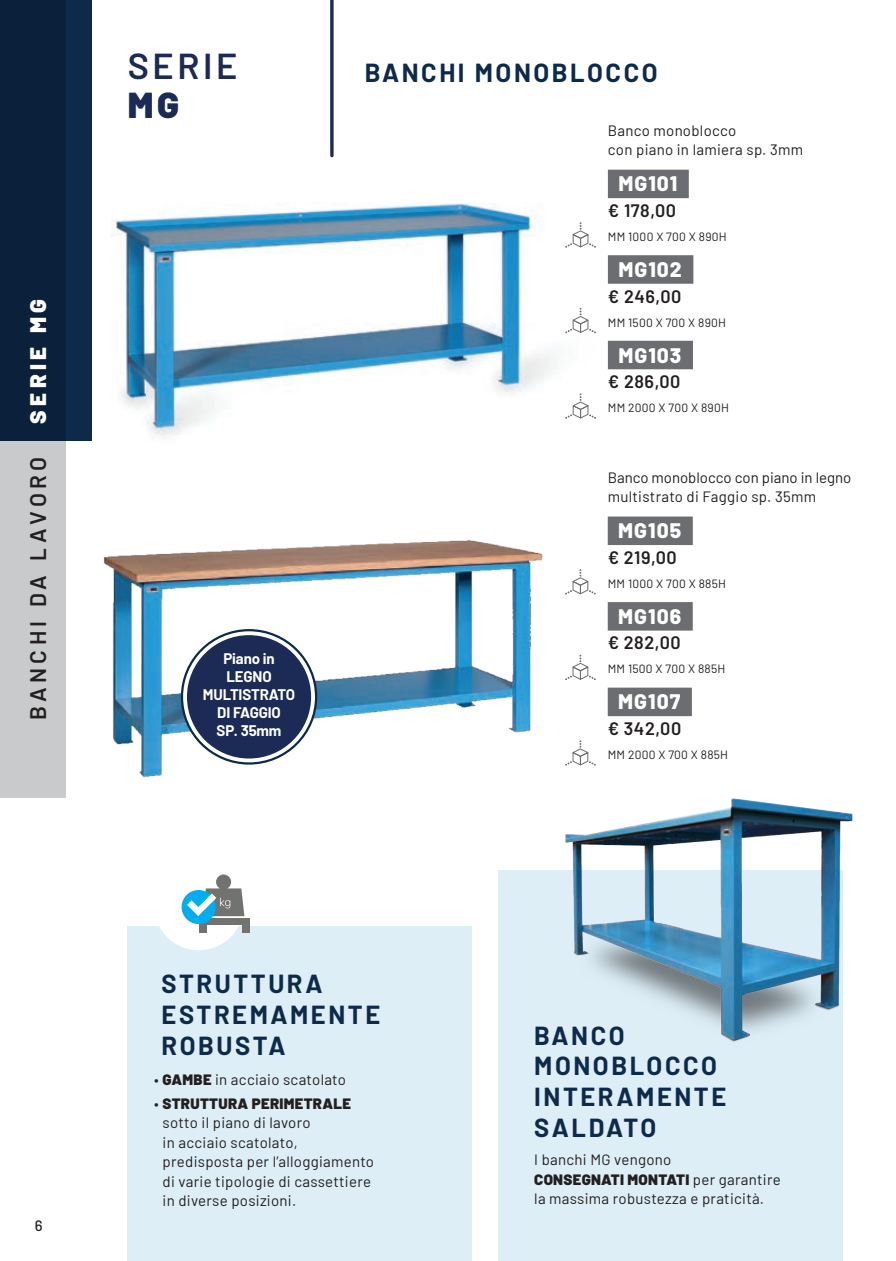
<style>
.page{position:relative;width:896px;height:1261px;background:#fff}
.page>*{position:absolute;margin:0;border:0;box-sizing:border-box;transform-origin:0 0}
.t1{font:600 36px "Barlow";letter-spacing:.1em;color:#1b2b55}
.t2{font:900 36px "Barlow";color:#1b2b55}
.t3{font:700 25.5px/30.6px "Barlow";letter-spacing:.1em;color:#0e2a4b}
.t4{font:600 22.5px "Barlow";letter-spacing:.2em;color:#231f20}
.t5{font:900 22.5px "Barlow";letter-spacing:.2em;color:#fff}
.t6{font:800 21px "Barlow";letter-spacing:.05em;color:#fff}
.t7{font:600 18px "Barlow";letter-spacing:.03em;color:#231f20}
.t8{font:15px/19.5px "Barlow";letter-spacing:.02em;color:#231f20}
.t9{font:15px/19.5px "Barlow";color:#231f20}
.t10{font:700 15px/18px "Barlow";letter-spacing:-.01em;color:#fff;text-align:center}
.t11{font:500 15px "Barlow";color:#231f20}
.t12{font:12px "Barlow";letter-spacing:.02em;color:#231f20}
.s1{font-weight:900}
</style>
<div class="page">
<div style="left:128px;top:926px;width:344px;height:334px;background:#ddeef7"></div>
<div style="left:498px;top:870px;width:344px;height:390px;background:#ddeef7"></div>
<img style="left:546px;top:798px;width:307px;height:250px">
<img style="left:103px;top:539px;width:440px;height:239px">
<div style="left:608px;top:516px;width:85px;height:29px;background:#6c6d70"></div>
<div style="left:608px;top:602px;width:85px;height:28px;background:#6c6d70"></div>
<div style="left:608px;top:687px;width:84px;height:29px;background:#6c6d70"></div>
<svg style="left:565px;top:569px;width:31px;height:25px"></svg>
<svg style="left:565px;top:654px;width:31px;height:26px"></svg>
<svg style="left:565px;top:740px;width:31px;height:25px"></svg>
<img style="left:111px;top:187px;width:506px;height:250px">
<div style="left:608px;top:170px;width:81px;height:28px;background:#6c6d70"></div>
<div style="left:608px;top:255px;width:85px;height:29px;background:#6c6d70"></div>
<div style="left:608px;top:341px;width:85px;height:28px;background:#6c6d70"></div>
<svg style="left:565px;top:222px;width:31px;height:25px"></svg>
<svg style="left:565px;top:308px;width:31px;height:25px"></svg>
<svg style="left:565px;top:393px;width:31px;height:25px"></svg>
<div style="left:0;top:441px;width:66px;height:357px;background:#c9cacb"></div>
<div style="left:154px;top:860px;width:89px;height:90px;background:#fff;border-radius:50%"></div>
<div style="left:199px;top:918px;width:49px;height:6px;background:#727370"></div>
<div style="left:199px;top:918px;width:7px;height:14px;background:#727370"></div>
<div style="left:242px;top:918px;width:7px;height:14px;background:#727370"></div>
<div style="left:182px;top:889px;width:34px;height:34px;background:#00aeef;border-radius:50%"></div>
<svg style="left:187px;top:874px;width:57px;height:42px"></svg>
<svg style="left:182px;top:630px;width:134px;height:133px"></svg>
<div style="left:187px;top:635px;width:124px;height:123px;background:#1b2b55;border-radius:50%"></div>
<svg style="left:330px;top:0;width:4px;height:157px"></svg>
<svg style="left:0;top:0;width:92px;height:441px;background:#0b233f"></svg>
<h3 class="t5" style="left:21px;top:423px;width:126px;rotate:-90deg">SERIE MG</h3>
<h3 class="t4" style="left:21px;top:720px;width:265px;rotate:-90deg">BANCHI DA LAVORO</h3>
<h1 class="t1" style="left:128px;top:40px;width:111px">SERIE</h1>
<h2 class="t3" style="left:365px;top:56px;width:294px">BANCHI MONOBLOCCO</h2>
<h1 class="t2" style="left:128px;top:78px;width:53px">MG</h1>
<p class="t10" style="left:203px;top:648px;width:94px">Piano in<br>LEGNO<br>MULTISTRATO<br>DI FAGGIO<br>SP. 35mm</p>
<p class="t8" style="left:608px;top:120px;width:197px">Banco monoblocco<br>con piano in lamiera sp. 3mm</p>
<h3 class="t6" style="left:618px;top:168px;width:60px">MG101</h3>
<p class="t7" style="left:608px;top:197px;width:70px">€ 178,00</p>
<p class="t12" style="left:608px;top:228px;width:120px">MM 1000 X 700 X 890H</p>
<h3 class="t6" style="left:618px;top:254px;width:65px">MG102</h3>
<p class="t7" style="left:608px;top:283px;width:75px">€ 246,00</p>
<p class="t12" style="left:608px;top:313px;width:120px">MM 1500 X 700 X 890H</p>
<h3 class="t6" style="left:618px;top:339px;width:64px">MG103</h3>
<p class="t7" style="left:608px;top:368px;width:74px">€ 286,00</p>
<p class="t12" style="left:608px;top:399px;width:122px">MM 2000 X 700 X 890H</p>
<p class="t9" style="left:608px;top:466px;width:245px">Banco monoblocco con piano in legno multistrato di Faggio sp. 35mm</p>
<h3 class="t6" style="left:618px;top:515px;width:64px">MG105</h3>
<p class="t7" style="left:608px;top:544px;width:71px">€ 219,00</p>
<p class="t12" style="left:608px;top:574px;width:120px">MM 1000 X 700 X 885H</p>
<h3 class="t6" style="left:618px;top:600px;width:64px">MG106</h3>
<p class="t7" style="left:608px;top:629px;width:74px">€ 282,00</p>
<p class="t12" style="left:608px;top:660px;width:119px">MM 1500 X 700 X 885H</p>
<h3 class="t6" style="left:618px;top:686px;width:64px">MG107</h3>
<p class="t7" style="left:608px;top:715px;width:75px">€ 342,00</p>
<p class="t12" style="left:608px;top:745px;width:122px">MM 2000 X 700 X 885H</p>
<p class="t11" style="left:35px;top:1214px;width:9px">6</p>
<h2 class="t3" style="left:162px;top:966px;width:220px">STRUTTURA<br>ESTREMAMENTE<br>ROBUSTA</h2>
<p class="t8" style="left:154px;top:1068px;width:193px">• <span class="s1">GAMBE</span> in acciaio scatolato</p>
<p class="t8" style="left:163px;top:1092px;width:213px;text-indent:-9px">• <span class="s1">STRUTTURA PERIMETRALE </span>sotto il piano di lavoro<br>in acciaio scatolato, predisposta per l’alloggiamento di varie tipologie di cassettiere in diverse posizioni.</p>
<h2 class="t3" style="left:534px;top:1018px;width:194px">BANCO<br>MONOBLOCCO<br>INTERAMENTE<br>SALDATO</h2>
<p class="t8" style="left:534px;top:1148px;width:248px">I banchi MG vengono<br><span class="s1">CONSEGNATI MONTATI</span> per garantire la massima robustezza e praticità.</p>
</div>
